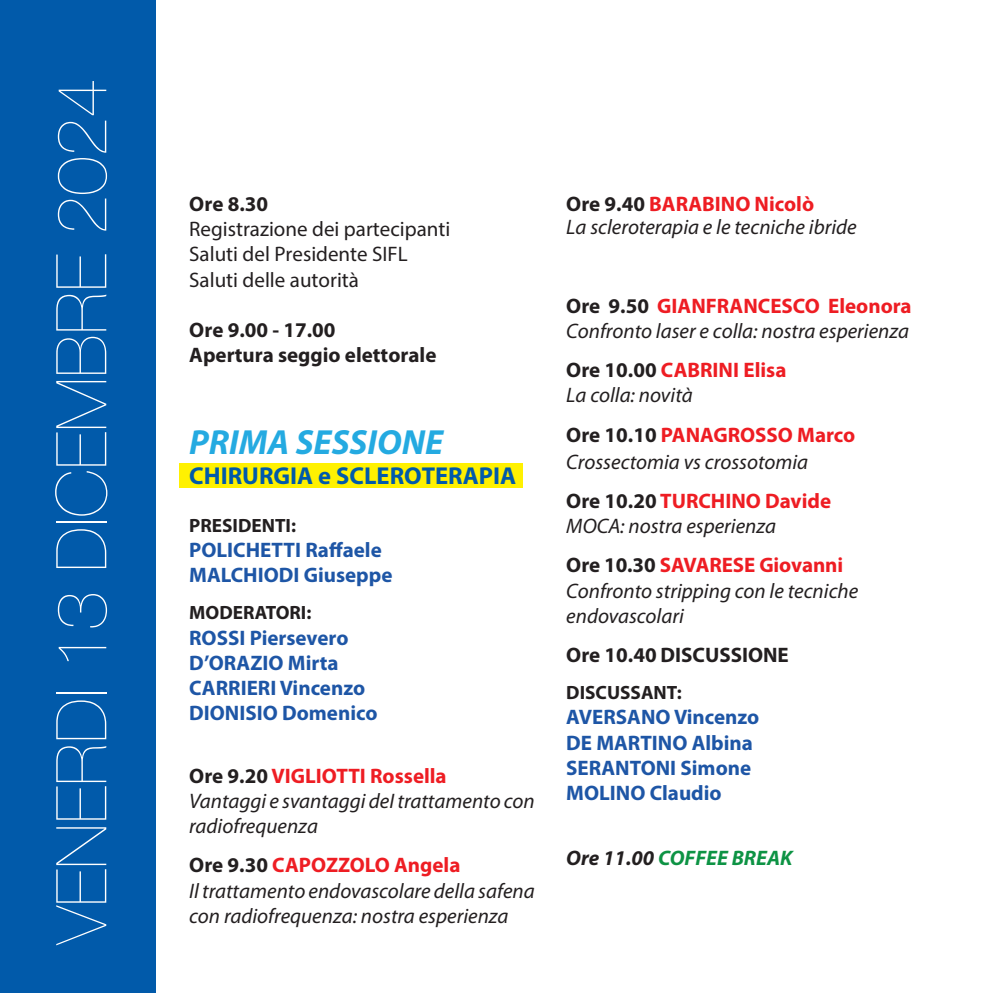
<style>
.page{position:relative;width:993px;height:993px;background:#fff}
.page>*{position:absolute;margin:0;border:0;box-sizing:border-box;transform-origin:0 0}
.t1{font:200 70px "Helvetica Neue";color:#fff}
.t2{font:italic 700 35px "Myriad Pro";color:#24aae1}
.t3{font:700 24.5px "Myriad Pro";color:#015aaa}
.t4{font:italic 21px/25.2px "Myriad Pro";color:#231f20}
.t5{font:700 21px/25.2px "Myriad Pro";color:#1e56a6}
.t6{font:21px/25.2px "Myriad Pro";color:#231f20}
.t7{font:700 21px/24.5px "Myriad Pro";color:#231f20}
.t8{font:italic 700 21px "Myriad Pro";color:#0d9344}
.t9{font:700 19.25px "Myriad Pro";color:#231f20}
.s1{font-weight:700;font-style:normal}
.s2{font-weight:700;font-style:normal;color:#ee1d23}
.s3{color:#231f20}
</style>
<div class="page">
<div style="left:179px;top:463px;width:344px;height:24px;background:#fff101"></div>
<div style="left:0;top:0;width:155px;height:992px;background:#015aaa"></div>
<h1 class="t1" style="left:27px;top:943px;width:866px;rotate:-90deg">VENERDI 13 DICEMBRE 2024</h1>
<p class="t7" style="left:189px;top:192px;width:80px">Ore 8.30</p>
<p class="t6" style="left:189px;top:216px;width:262px">Registrazione dei partecipanti<br>Saluti del Presidente SIFL<br>Saluti delle autorità</p>
<p class="t7" style="left:189px;top:318px;width:248px">Ore 9.00 - 17.00<br>Apertura seggio elettorale</p>
<h2 class="t2" style="left:189px;top:423px;width:255px">PRIMA SESSIONE</h2>
<p class="t3" style="left:189px;top:461px;width:328px">CHIRURGIA e SCLEROTERAPIA</p>
<p class="t9" style="left:189px;top:514px;width:108px">PRESIDENTI:</p>
<p class="t5" style="left:189px;top:537px;width:205px">POLICHETTI Raffaele<br>MALCHIODI Giuseppe</p>
<p class="t9" style="left:189px;top:602px;width:124px">MODERATORI:</p>
<p class="t5" style="left:189px;top:625px;width:190px">ROSSI Piersevero<br>D’ORAZIO Mirta<br>CARRIERI Vincenzo<br>DIONISIO Domenico</p>
<p class="t4" style="left:189px;top:763px;width:347px"><span class="s1">Ore 9.20</span> <span class="s2">VIGLIOTTI Rossella<br></span>Vantaggi e svantaggi deI trattamento con radiofrequenza</p>
<p class="t4" style="left:189px;top:853px;width:347px"><span class="s1">Ore 9.30</span> <span class="s2">CAPOZZOLO Angela<br></span>Il trattamento endovascolare della safena con radiofrequenza: nostra esperienza</p>
<p class="t4" style="left:566px;top:192px;width:292px;line-height:23.4px"><span class="s1">Ore 9.40</span> <span class="s2">BARABINO Nicolò<br></span>La scleroterapia e le tecniche ibride</p>
<p class="t4" style="left:566px;top:293px;width:347px"><span class="s1">Ore 9.50</span> <span class="s2">GIANFRANCESCO Eleonora<br></span>Confronto laser e colla: nostra esperienza</p>
<p class="t4" style="left:566px;top:358px;width:221px"><span class="s1">Ore 10.00</span> <span class="s2">CABRINI Elisa<br></span>La colla: novità</p>
<p class="t4" style="left:566px;top:421px;width:290px;line-height:26.9px"><span class="s1">Ore 10.10</span> <span class="s2">PANAGROSSO Marco<br></span>Crossectomia vs crossotomia</p>
<p class="t4" style="left:566px;top:488px;width:266px"><span class="s1">Ore 10.20</span> <span class="s2">TURCHINO Davide<br></span>MOCA: nostra esperienza</p>
<p class="t4" style="left:566px;top:553px;width:293px"><span class="s1">Ore 10.30</span> <span class="s2">SAVARESE Giovanni<br></span>Confronto stripping con le tecniche endovascolari</p>
<p class="t7" style="left:566px;top:642px;width:224px">Ore 10.40 DISCUSSIONE</p>
<p class="t9" style="left:566px;top:681px;width:117px">DISCUSSANT:</p>
<p class="t5" style="left:566px;top:704px;width:194px">AVERSANO Vincenzo<br>DE MARTINO Albina<br>SERANTONI Simone<br>MOLINO Claudio</p>
<p class="t8" style="left:566px;top:845px;width:228px"><span class="s3">Ore 11.00</span> COFFEE BREAK</p>
</div>
